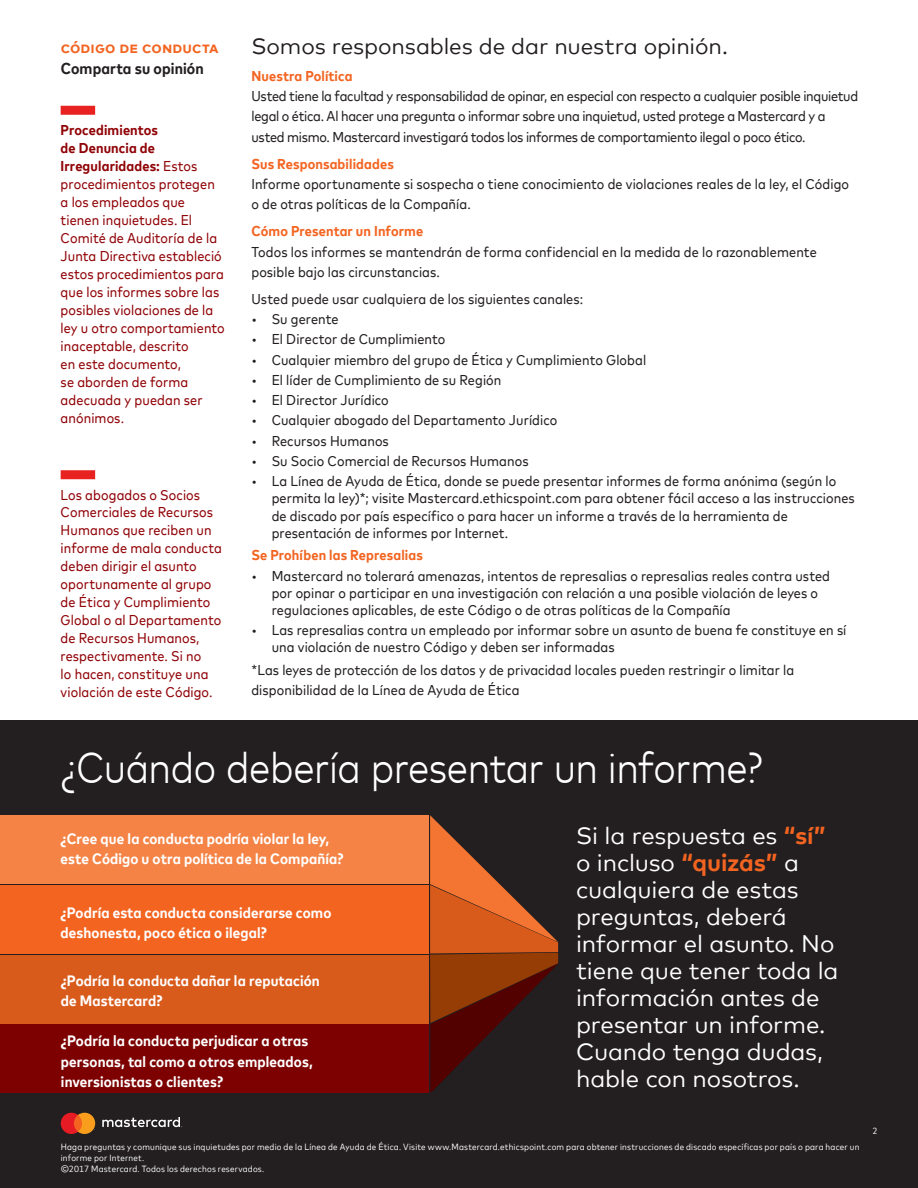
<style>
.page{position:relative;width:918px;height:1188px;background:#fff}
.page>*{position:absolute;margin:0;border:0;box-sizing:border-box;transform-origin:0 0}
.t1{font:300 43.5px "Mark For MC Nrw";letter-spacing:-.01em;color:#fff}
.t2{font:24px/27px "Mark Offc For MC";letter-spacing:-.005em;color:#fff}
.t3{font:22.5px "Mark Offc For MC";letter-spacing:-.005em;color:#231f20}
.t4{font:700 15.75px "Mark For MC Nrw";letter-spacing:.005em;color:#231f20}
.t5{font:700 15.75px "Mark Sc Offc For MC";letter-spacing:.01em;color:#f36421}
.t6{font:700 15px/20.2px "Mark For MC Nrw";letter-spacing:.01em;color:#fff}
.t7{font:14.25px/17.2px "Mark For MC Nrw";letter-spacing:.005em;color:#231f20}
.t8{font:14.25px/18px "Mark For MC Nrw";letter-spacing:.005em;color:#900307}
.t9{font:14.25px/20.2px "Mark For MC Nrw";letter-spacing:-.02em;color:#231f20}
.t10{font:700 14.25px "Mark For MC Nrw";letter-spacing:.01em;color:#f36421}
.t11{font:9px/10.8px "Mark For MC Nrw";letter-spacing:.025em;color:#fff}
.s1{font-weight:700}
.s2{font-weight:700;color:#f36421}
</style>
<div class="page">
<div style="left:61px;top:106px;width:34px;height:9px;background:#e72221"></div>
<div style="left:61px;top:470px;width:34px;height:9px;background:#e72221"></div>
<div style="left:0;top:720px;width:918px;height:468px;background:#231f20"></div>
<div style="left:0;top:815px;width:429px;height:69px;background:#f58345"></div>
<div style="left:0;top:885px;width:429px;height:69px;background:#f36421"></div>
<div style="left:0;top:955px;width:429px;height:69px;background:#d95b1c"></div>
<div style="left:0;top:1024px;width:429px;height:69px;background:#7d0100"></div>
<svg style="left:430px;top:815px;width:128px;height:278px"></svg>
<svg style="left:61px;top:1113px;width:34px;height:21px"></svg>
<svg style="left:102px;top:1117px;width:80px;height:10px"></svg>
<p class="t5" style="left:61px;top:35px;width:159px">código de conducta</p>
<p class="t4" style="left:61px;top:57px;width:145px">Comparta su opinión</p>
<p class="t8" style="left:61px;top:120px;width:166px"><span class="s1">Procedimientos<br>de Denuncia de<br>Irregularidades:</span> Estos procedimientos protegen a los empleados que tienen inquietudes. El<br>Comité de Auditoría de la<br>Junta Directiva estableció estos procedimientos para que los informes sobre las posibles violaciones de la ley u otro comportamiento inaceptable, descrito<br>en este documento,<br>se aborden de forma adecuada y puedan ser anónimos.</p>
<p class="t8" style="left:61px;top:484px;width:163px">Los abogados o Socios<br>Comerciales de Recursos<br>Humanos que reciben un informe de mala conducta deben dirigir el asunto oportunamente al grupo de Ética y Cumplimiento<br>Global o al Departamento de Recursos Humanos, respectivamente. Si no<br>lo hacen, constituye una violación de este Código.</p>
<h3 class="t3" style="left:251px;top:29px;width:478px">Somos responsables de dar nuestra opinión.</h3>
<p class="t10" style="left:251px;top:65px;width:103px">Nuestra Política</p>
<p class="t9" style="left:251px;top:85px;width:608px">Usted tiene la facultad y responsabilidad de opinar, en especial con respecto a cualquier posible inquietud legal o ética. Al hacer una pregunta o informar sobre una inquietud, usted protege a Mastercard y a usted mismo. Mastercard investigará todos los informes de comportamiento ilegal o poco ético.</p>
<p class="t10" style="left:251px;top:153px;width:144px">Sus Responsabilidades</p>
<p class="t7" style="left:251px;top:173px;width:599px;line-height:20.2px">Informe oportunamente si sospecha o tiene conocimiento de violaciones reales de la ley, el Código o de otras políticas de la Compañía.</p>
<p class="t10" style="left:251px;top:220px;width:173px">Cómo Presentar un Informe</p>
<p class="t7" style="left:251px;top:240px;width:567px;line-height:20.2px">Todos los informes se mantendrán de forma confidencial en la medida de lo razonablemente posible bajo las circunstancias.</p>
<p class="t7" style="left:251px;top:289px;width:333px">Usted puede usar cualquiera de los siguientes canales:</p>
<p class="t7" style="left:251px;top:309px;width:89px">• Su gerente</p>
<p class="t7" style="left:251px;top:329px;width:195px">• El Director de Cumplimiento</p>
<p class="t7" style="left:251px;top:350px;width:396px">• Cualquier miembro del grupo de Ética y Cumplimiento Global</p>
<p class="t7" style="left:251px;top:370px;width:251px">• El líder de Cumplimiento de su Región</p>
<p class="t7" style="left:251px;top:390px;width:139px">• El Director Jurídico</p>
<p class="t7" style="left:251px;top:410px;width:307px">• Cualquier abogado del Departamento Jurídico</p>
<p class="t7" style="left:251px;top:431px;width:139px">• Recursos Humanos</p>
<p class="t7" style="left:251px;top:451px;width:279px">• Su Socio Comercial de Recursos Humanos</p>
<p class="t7" style="left:272px;top:471px;width:585px;text-indent:-20px">• La Línea de Ayuda de Ética, donde se puede presentar informes de forma anónima (según lo permita la ley)*; visite Mastercard.ethicspoint.com para obtener fácil acceso a las instrucciones de discado por país específico o para hacer un informe a través de la herramienta de presentación de informes por Internet.</p>
<p class="t10" style="left:251px;top:544px;width:173px">Se Prohíben las Represalias</p>
<p class="t7" style="left:272px;top:566px;width:560px;text-indent:-20px">• Mastercard no tolerará amenazas, intentos de represalias o represalias reales contra usted por opinar o participar en una investigación con relación a una posible violación de leyes o regulaciones aplicables, de este Código o de otras políticas de la Compañía</p>
<p class="t7" style="left:272px;top:620px;width:576px;text-indent:-20px">• Las represalias contra un empleado por informar sobre un asunto de buena fe constituye en sí una violación de nuestro Código y deben ser informadas</p>
<p class="t7" style="left:251px;top:659px;width:544px;line-height:20.2px">*Las leyes de protección de los datos y de privacidad locales pueden restringir o limitar la disponibilidad de la Línea de Ayuda de Ética</p>
<h1 class="t1" style="left:61px;top:736px;width:704px">¿Cuándo debería presentar un informe?</h1>
<h2 class="t2" style="left:576px;top:820px;width:264px">Si la respuesta es <span class="s2">“sí” </span>o incluso <span class="s2">“quizás”</span> a cualquiera de estas preguntas, deberá informar el asunto. No tiene que tener toda la información antes de presentar un informe.<br>Cuando tenga dudas, hable con nosotros.</h2>
<p class="t6" style="left:61px;top:827px;width:285px">¿Cree que la conducta podría violar la ley, este Código u otra política de la Compañía?</p>
<p class="t6" style="left:61px;top:901px;width:272px">¿Podría esta conducta considerarse como deshonesta, poco ética o ilegal?</p>
<p class="t6" style="left:61px;top:969px;width:261px">¿Podría la conducta dañar la reputación de Mastercard?</p>
<p class="t6" style="left:61px;top:1030px;width:253px">¿Podría la conducta perjudicar a otras personas, tal como a otros empleados, inversionistas o clientes?</p>
<p class="t11" style="left:61px;top:1141px;width:800px">Haga preguntas y comunique sus inquietudes por medio de la Línea de Ayuda de Ética. Visite www.Mastercard.ethicspoint.com para obtener instrucciones de discado específicas por país o para hacer un informe por Internet.<br>©2017 Mastercard. Todos los derechos reservados.</p>
<p class="t11" style="left:873px;top:1125px;width:6px">2</p>
</div>
